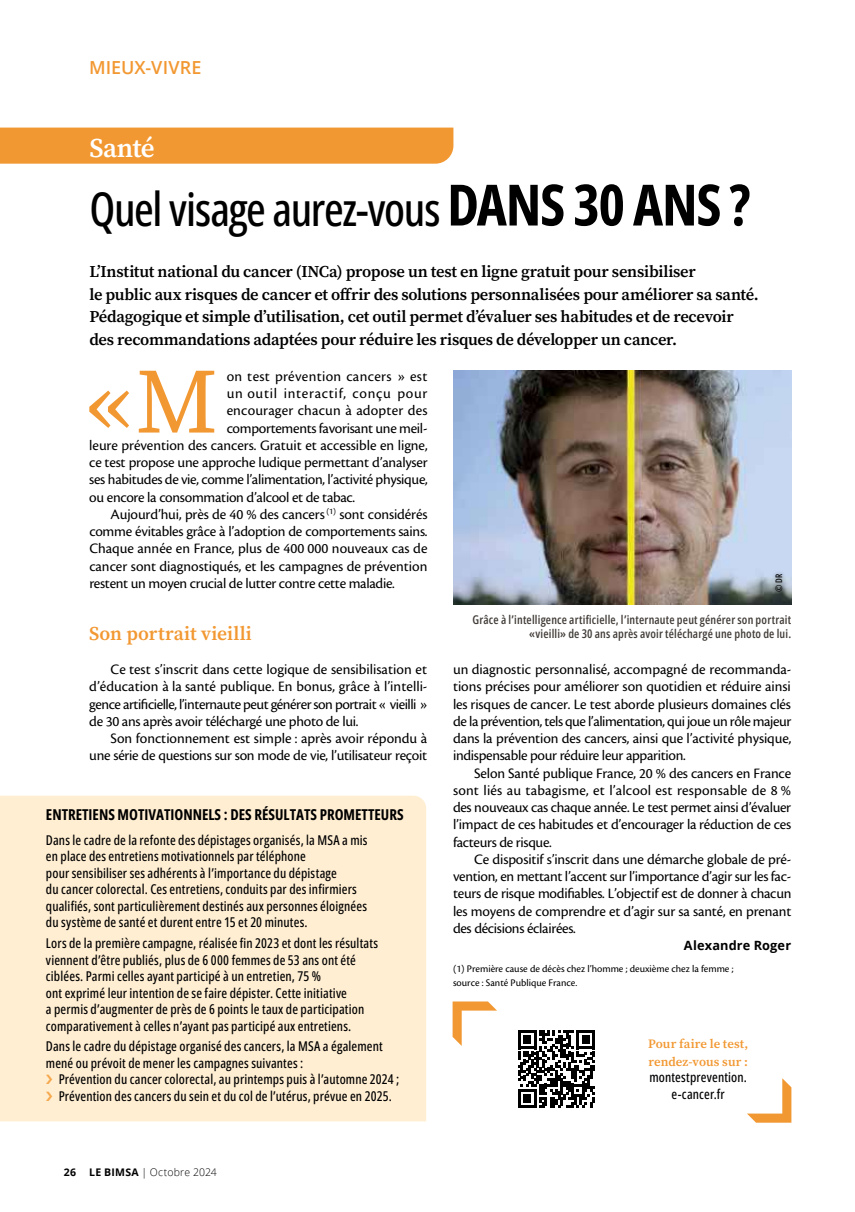
<style>
.page{position:relative;width:855px;height:1212px;background:#fff}
.page>*{position:absolute;margin:0;border:0;box-sizing:border-box;transform-origin:0 0}
.t1{font:92.25px "Source Serif 4";color:#f29832}
.t2{font:500 46.5px "Open Sans Condensed";letter-spacing:-.03em;color:#000}
.t3{font:600 27px "Source Serif 4";letter-spacing:-.025em;color:#fff}
.t4{font:600 19.5px "Source Serif 4";letter-spacing:.005em;color:#f29832}
.t5{font:600 18px "Open Sans";letter-spacing:.005em;color:#f29832}
.t6{font:600 16.5px/22.5px "Source Serif 4";letter-spacing:-.02em;color:#000}
.t7{font:15px/17.2px "Cronos Pro";letter-spacing:-.015em;color:#000;text-align:justify}
.t8{font:700 15px "Open Sans Condensed";color:#000}
.t9{font:15px "Cronos Pro";letter-spacing:.02em;color:#000}
.t10{font:15px "Cronos Pro";letter-spacing:.045em;color:#000}
.t11{font:15px "Cronos Pro";letter-spacing:.01em;color:#000}
.t12{font:500 13.5px/16.5px "Open Sans Condensed";letter-spacing:.01em;color:#000}
.t13{font:600 12.75px/17.2px "Source Serif 4";letter-spacing:.005em;color:#f29832}
.t14{font:700 12.75px "Open Sans";letter-spacing:.015em;color:#000}
.t15{font:600 12px/14.4px "Open Sans Condensed";letter-spacing:.015em;color:#413c38;text-align:right}
.t16{font:10.5px/13.5px "Cronos Pro";color:#000}
.t17{font:300 10.5px "Open Sans";letter-spacing:.01em;color:#000}
.t18{font:700 10.5px "Open Sans";color:#000}
.t19{font:500 9px "Open Sans Condensed";color:#000}
.s1{font-weight:700;font-size:57px}
.s2{font-weight:700}
</style>
<div class="page">
<div style="left:0;top:128px;width:453px;height:36px;background:#f29832"></div>
<div style="left:0;top:796px;width:426px;height:325px;background:#ffeed2"></div>
<img style="left:453px;top:370px;width:338px;height:235px">
<div style="left:771px;top:570px;width:15px;height:26px;background:#000;opacity:.46"></div>
<svg style="left:518px;top:1030px;width:77px;height:78px"></svg>
<svg style="left:747px;top:1078px;width:44px;height:45px"></svg>
<svg style="left:452px;top:1001px;width:45px;height:45px"></svg>
<svg style="left:46px;top:1075px;width:6px;height:9px"></svg>
<svg style="left:46px;top:1091px;width:6px;height:10px"></svg>
<p class="t5" style="left:89px;top:55px;width:114px">MIEUX-VIVRE</p>
<h3 class="t3" style="left:89px;top:129px;width:67px">Santé</h3>
<h2 class="t2" style="left:89px;top:176px;width:662px">Quel visage aurez-vous <span class="s1">DANS 30 ANS ?</span></h2>
<p class="t6" style="left:89px;top:260px;width:671px">L’Institut national du cancer (INCa) propose un test en ligne gratuit pour sensibiliser<br>le public aux risques de cancer et offrir des solutions personnalisées pour améliorer sa santé.<br>Pédagogique et simple d’utilisation, cet outil permet d’évaluer ses habitudes et de recevoir des recommandations adaptées pour réduire les risques de développer un cancer.</p>
<h1 class="t1" style="left:87px;top:340px;width:133px">«M</h1>
<p class="t9" style="left:227px;top:367px;width:202px">on test prévention cancers » est</p>
<p class="t10" style="left:227px;top:385px;width:202px">un outil interactif, conçu pour</p>
<p class="t11" style="left:227px;top:402px;width:202px">encourager chacun à adopter des</p>
<p class="t7" style="left:227px;top:419px;width:202px">comportements favorisant une meil-</p>
<p class="t7" style="left:89px;top:436px;width:340px">leure prévention des cancers. Gratuit et accessible en ligne,</p>
<p class="t7" style="left:89px;top:454px;width:340px">ce test propose une approche ludique permettant d’analyser</p>
<p class="t7" style="left:89px;top:471px;width:340px">ses habitudes de vie, comme l’alimentation, l’activité physique,</p>
<p class="t7" style="left:89px;top:488px;width:267px">ou encore la consommation d’alcool et de tabac.</p>
<p class="t7" style="left:111px;top:505px;width:318px">Aujourd’hui, près de 40 % des cancers <sup>(1)</sup> sont considérés</p>
<p class="t7" style="left:89px;top:523px;width:340px">comme évitables grâce à l’adoption de comportements sains.</p>
<p class="t7" style="left:89px;top:540px;width:340px">Chaque année en France, plus de 400 000 nouveaux cas de</p>
<p class="t7" style="left:89px;top:557px;width:340px">cancer sont diagnostiqués, et les campagnes de prévention</p>
<p class="t7" style="left:89px;top:574px;width:307px">restent un moyen crucial de lutter contre cette maladie.</p>
<h3 class="t4" style="left:89px;top:620px;width:164px">Son portrait vieilli</h3>
<p class="t7" style="left:89px;top:661px;width:340px;text-indent:21px">Ce test s’inscrit dans cette logique de sensibilisation et d’éducation à la santé publique. En bonus, grâce à l’intelli&shy;gence artificielle, l’internaute peut générer son portrait « vieilli » de 30 ans après avoir téléchargé une photo de lui.</p>
<p class="t7" style="left:89px;top:730px;width:339px;text-align:right">Son fonctionnement est simple : après avoir répondu à une série de questions sur son mode de vie, l’utilisateur reçoit</p>
<p class="t8" style="left:46px;top:804px;width:359px">ENTRETIENS MOTIVATIONNELS : DES RÉSULTATS PROMETTEURS</p>
<p class="t12" style="left:46px;top:831px;width:323px">Dans le cadre de la refonte des dépistages organisés, la MSA a mis en place des entretiens motivationnels par téléphone<br>pour sensibiliser ses adhérents à l’importance du dépistage<br>du cancer colorectal. Ces entretiens, conduits par des infirmiers qualifiés, sont particulièrement destinés aux personnes éloignées du système de santé et durent entre 15 et 20 minutes.</p>
<p class="t12" style="left:46px;top:935px;width:334px">Lors de la première campagne, réalisée fin 2023 et dont les résultats viennent d’être publiés, plus de 6 000 femmes de 53 ans ont été ciblées. Parmi celles ayant participé à un entretien, 75 %<br>ont exprimé leur intention de se faire dépister. Cette initiative<br>a permis d’augmenter de près de 6 points le taux de participation comparativement à celles n’ayant pas participé aux entretiens.</p>
<p class="t12" style="left:46px;top:1038px;width:338px">Dans le cadre du dépistage organisé des cancers, la MSA a également mené ou prévoit de mener les campagnes suivantes :</p>
<p class="t12" style="left:59px;top:1071px;width:342px">Prévention du cancer colorectal, au printemps puis à l’automne 2024 ;<br>Prévention des cancers du sein et du col de l’utérus, prévue en 2025.</p>
<p class="t18" style="left:64px;top:1165px;width:14px">26</p>
<p class="t17" style="left:89px;top:1165px;width:129px"><span class="s2">LE BIMSA</span> | Octobre 2024</p>
<p class="t19" style="left:772px;top:592px;width:20px;rotate:-90deg">© DR</p>
<p class="t15" style="left:472px;top:612px;width:320px">Grâce à l’intelligence artificielle, l’internaute peut générer son portrait «vieilli» de 30 ans après avoir téléchargé une photo de lui.</p>
<p class="t7" style="left:453px;top:661px;width:340px">un diagnostic personnalisé, accompagné de recommanda&shy;tions précises pour améliorer son quotidien et réduire ainsi les risques de cancer. Le test aborde plusieurs domaines clés de la prévention, tels que l’alimentation, qui joue un rôle majeur dans la prévention des cancers, ainsi que l’activité physique, indispensable pour réduire leur apparition.</p>
<p class="t7" style="left:453px;top:764px;width:340px;text-indent:21px">Selon Santé publique France, 20 % des cancers en France sont liés au tabagisme, et l’alcool est responsable de 8 % des nouveaux cas chaque année. Le test permet ainsi d’évaluer l’impact de ces habitudes et d’encourager la réduction de ces facteurs de risque.</p>
<p class="t7" style="left:453px;top:850px;width:340px;text-indent:21px">Ce dispositif s’inscrit dans une démarche globale de pré&shy;vention, en mettant l’accent sur l’importance d’agir sur les fac&shy;teurs de risque modifiables. L’objectif est de donner à chacun les moyens de comprendre et d’agir sur sa santé, en prenant des décisions éclairées.</p>
<p class="t14" style="left:684px;top:936px;width:109px">Alexandre Roger</p>
<p class="t16" style="left:453px;top:962px;width:282px">(1) Première cause de décès chez l’homme ; deuxième chez la femme ; source : Santé Publique France.</p>
<p class="t13" style="left:648px;top:1035px;width:101px">Pour faire le test, rendez-vous sur :</p>
<p class="t12" style="left:649px;top:1069px;width:99px;text-align:center">montestprevention. e-cancer.fr</p>
</div>
